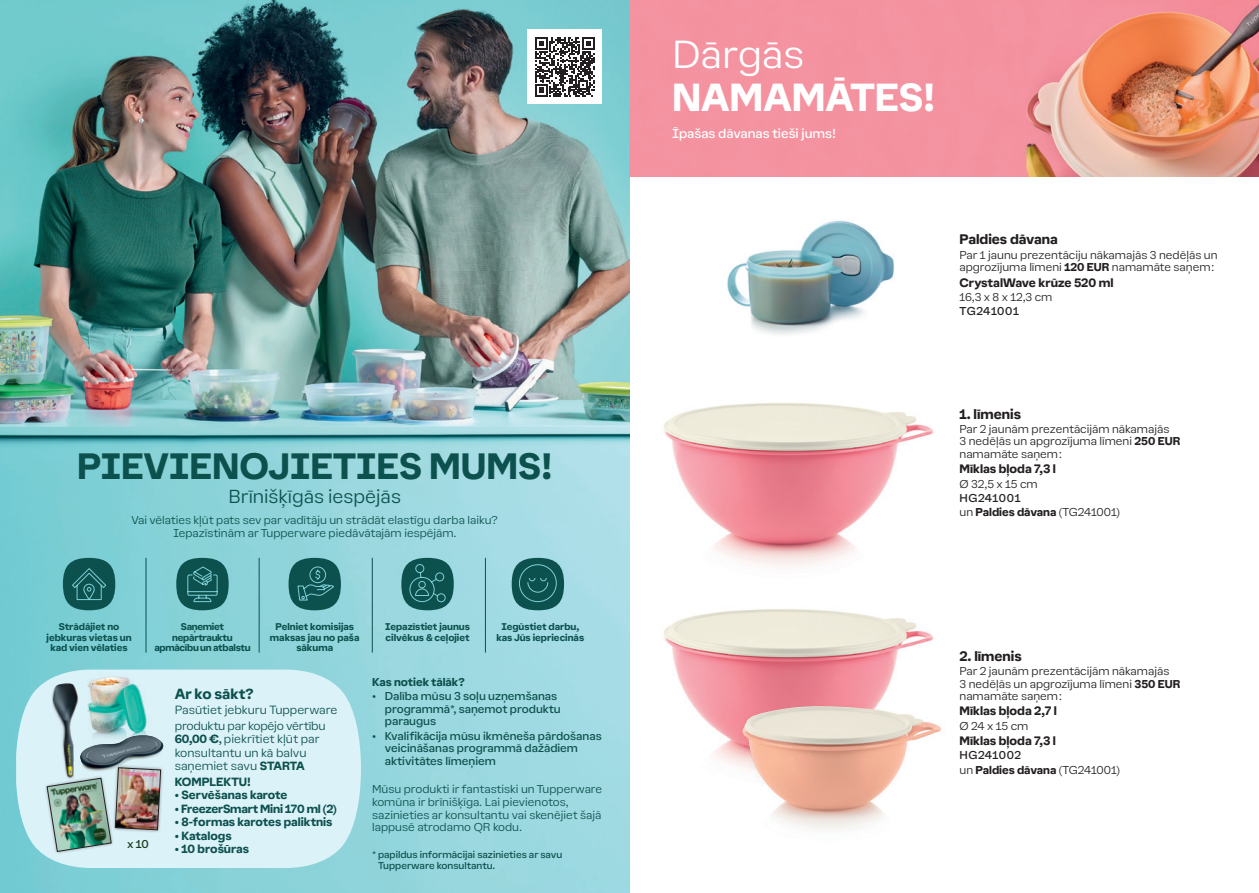
<style>
.page{position:relative;width:1259px;height:893px;background:#fff}
.page>*{position:absolute;margin:0;border:0;box-sizing:border-box;transform-origin:0 0}
.t1{font:700 36px "Earl Sans";color:#fff}
.t2{font:300 36px "Earl Sans";color:#fff}
.t3{font:700 33.75px "Earl Sans";color:#0d514e}
.t4{font:300 17.4px "Earl Sans";color:#0d514e}
.t5{font:700 13.5px "Earl Sans";color:#0d514e}
.t6{font:700 12.75px "Earl Sans";color:#231f20}
.t7{font:12px "Earl Sans";color:#fff}
.t8{font:700 11.25px "Earl Sans";color:#231f20}
.t9{font:700 10.95px "Earl Sans";color:#0d514e}
.t10{font:300 10.95px/13.5px "Earl Sans";color:#0d514e}
.t11{font:300 10.95px/15.6px "Earl Sans";letter-spacing:-.02em;color:#0d514e}
.t12{font:700 10.95px "Earl Sans";letter-spacing:-.02em;color:#0d514e}
.t13{font:300 10.5px/12.6px "Earl Sans";color:#231f20}
.t14{font:300 10.5px/12.6px "Earl Sans";color:#0d514e;text-align:center}
.t15{font:10.5px/12.6px "Earl Sans";color:#0d514e}
.t16{font:700 10.5px/14.2px "Earl Sans";color:#231f20}
.t17{font:700 10.5px "Earl Sans";color:#0d514e}
.t18{font:10.5px "Earl Sans";letter-spacing:.035em;color:#231f20}
.t19{font:10.5px "Earl Sans";color:#14391a}
.t20{font:700 9px/10.8px "Earl Sans";color:#0d514e;text-align:center}
.t21{font:9px/10.8px "Earl Sans";color:#0d514e}
.t22{font:700 9px/10.8px "Earl Sans";letter-spacing:-.03em;color:#0d514e;text-align:center}
.s1{font-weight:700}
.s2{font-weight:400}
.s3{font-weight:300}
</style>
<div class="page">
<img style="left:0;top:0;width:629px;height:893px">
<svg style="left:16px;top:670px;width:345px;height:198px;background:#d3eef5"></svg>
<div style="left:288px;top:558px;width:53px;height:52px;background:#0d514e;border-radius:50%"></div>
<div style="left:401px;top:558px;width:53px;height:52px;background:#0d514e;border-radius:50%"></div>
<div style="left:512px;top:558px;width:52px;height:52px;background:#0d514e;border-radius:50%"></div>
<img style="left:629px;top:0;width:630px;height:177px">
<div style="left:112px;top:764px;width:52px;height:69px;background:#231f20;opacity:.5"></div>
<div style="left:44px;top:775px;width:71px;height:80px;background:#231f20;opacity:.5"></div>
<img style="left:47px;top:768px;width:114px;height:84px">
<img style="left:663px;top:403px;width:271px;height:165px">
<img style="left:663px;top:609px;width:271px;height:110px">
<img style="left:727px;top:220px;width:167px;height:115px">
<img style="left:704px;top:684px;width:230px;height:147px">
<img style="left:742px;top:706px;width:199px;height:104px">
<svg style="left:409px;top:564px;width:37px;height:38px"></svg>
<svg style="left:519px;top:564px;width:38px;height:38px"></svg>
<div style="left:176px;top:558px;width:53px;height:52px;background:#0d514e;border-radius:50%"></div>
<svg style="left:187px;top:566px;width:31px;height:36px"></svg>
<svg style="left:297px;top:566px;width:37px;height:34px"></svg>
<div style="left:63px;top:558px;width:52px;height:52px;background:#0d514e;border-radius:50%"></div>
<svg style="left:72px;top:568px;width:34px;height:32px"></svg>
<hr style="left:146px;top:558px;width:1px;height:94px;background:#0d514e">
<hr style="left:259px;top:558px;width:1px;height:94px;background:#0d514e">
<hr style="left:372px;top:558px;width:1px;height:94px;background:#0d514e">
<hr style="left:485px;top:558px;width:1px;height:94px;background:#0d514e">
<div style="left:528px;top:30px;width:74px;height:74px;background:#fff"></div>
<svg style="left:535px;top:37px;width:60px;height:60px"></svg>
<img style="left:50px;top:683px;width:28px;height:98px">
<img style="left:53px;top:683px;width:25px;height:94px">
<img style="left:78px;top:669px;width:80px;height:75px">
<img style="left:88px;top:677px;width:58px;height:55px">
<img style="left:80px;top:768px;width:84px;height:4px">
<img style="left:80px;top:735px;width:84px;height:33px">
<h2 class="t3" style="left:77px;top:437px;width:477px">PIEVIENOJIETIES MUMS!</h2>
<h3 class="t4" style="left:228px;top:482px;width:174px">Brīnišķīgās iespējās</h3>
<p class="t14" style="left:132px;top:513px;width:368px">Vai vēlaties kļūt pats sev par vadītāju un strādāt elastīgu darba laiku?<br>Iepazīstinām ar Tupperware piedāvātajām iespējām.</p>
<p class="t20" style="left:47px;top:620px;width:86px">Strādājiet no jebkuras vietas un kad vien vēlaties</p>
<p class="t22" style="left:154px;top:620px;width:98px">Saņemiet nepārtrauktu apmācību un atbalstu</p>
<p class="t20" style="left:270px;top:620px;width:91px">Pelniet komisijas maksas jau no paša sākuma</p>
<p class="t20" style="left:385px;top:620px;width:86px;text-align:left">Iepazīstiet jaunus cilvēkus &amp; ceļojiet</p>
<p class="t20" style="left:496px;top:620px;width:89px">Iegūstiet darbu, kas Jūs iepriecinās</p>
<p class="t19" style="left:127px;top:835px;width:23px">x 10</p>
<p class="t5" style="left:175px;top:682px;width:80px">Ar ko sākt?</p>
<p class="t11" style="left:175px;top:701px;width:164px">Pasūtiet jebkuru Tupperware produktu par kopējo vērtību</p>
<p class="t10" style="left:175px;top:732px;width:147px"><span class="s1">60,00 €</span><span class="s2">,</span> piekrītiet kļūt par konsultantu un kā balvu saņemiet savu <span class="s1">STARTA</span></p>
<p class="t9" style="left:175px;top:772px;width:78px">KOMPLEKTU!</p>
<p class="t9" style="left:175px;top:786px;width:114px">• Servēšanas karote</p>
<p class="t12" style="left:175px;top:799px;width:164px">• FreezerSmart Mini 170 ml (2)</p>
<p class="t9" style="left:175px;top:813px;width:159px">• 8-formas karotes paliktnis</p>
<p class="t9" style="left:175px;top:826px;width:58px">• Katalogs</p>
<p class="t9" style="left:175px;top:840px;width:76px">• 10 brošūras</p>
<p class="t17" style="left:372px;top:673px;width:94px">Kas notiek tālāk?</p>
<p class="t15" style="left:385px;top:689px;width:177px;text-indent:-13px">• Dalība mūsu 3 soļu uzņemšanas programmā*, saņemot produktu paraugus</p>
<p class="t15" style="left:385px;top:728px;width:218px;text-indent:-13px">• Kvalifikācija mūsu ikmēneša pārdošanas veicināšanas programmā dažādiem aktivitātes līmeņiem</p>
<p class="t14" style="left:372px;top:782px;width:231px;text-align:left">Mūsu produkti ir fantastiski un Tupperware komūna ir brīnišķīga. Lai pievienotos, sazinieties ar konsultantu vai skenējiet šajā lappusē atrodamo QR kodu.</p>
<p class="t21" style="left:378px;top:848px;width:186px;text-indent:-6px">* papildus informācijai sazinieties ar savu<br>Tupperware konsultantu.</p>
<h1 class="t2" style="left:672px;top:25px;width:133px">Dārgās</h1>
<h1 class="t1" style="left:672px;top:66px;width:265px">NAMAMĀTES!</h1>
<p class="t7" style="left:672px;top:123px;width:165px">Īpašas dāvanas tieši jums!</p>
<p class="t6" style="left:959px;top:229px;width:100px">Paldies dāvana</p>
<p class="t13" style="left:959px;top:248px;width:260px">Par 1 jaunu prezentāciju nākamajās 3 nedēļās un apgrozījuma līmeni <span class="s1">120 EUR</span> namamāte saņem:</p>
<p class="t8" style="left:959px;top:272px;width:155px">CrystalWave krūze 520 ml</p>
<p class="t13" style="left:959px;top:290px;width:94px">16,3 x 8 x 12,3 cm</p>
<p class="t18" style="left:959px;top:302px;width:61px">TG241001</p>
<p class="t6" style="left:959px;top:403px;width:63px">1. līmenis</p>
<p class="t13" style="left:959px;top:422px;width:222px">Par 2 jaunām prezentācijām nākamajās<br>3 nedēļās un apgrozījuma līmeni <span class="s1">250 EUR </span>namamāte saņem:</p>
<p class="t8" style="left:959px;top:459px;width:98px">Mīklas bļoda 7,3 l</p>
<p class="t13" style="left:959px;top:476px;width:80px">Ø 32,5 x 15 cm</p>
<p class="t16" style="left:959px;top:490px;width:162px"><span class="s2">HG241001<br></span><span class="s3">un</span> Paldies dāvana <span class="s3">(TG241001)</span></p>
<p class="t6" style="left:959px;top:645px;width:64px">2. līmenis</p>
<p class="t13" style="left:959px;top:664px;width:222px">Par 2 jaunām prezentācijām nākamajās<br>3 nedēļās un apgrozījuma līmeni <span class="s1">350 EUR </span>namamāte saņem:</p>
<p class="t8" style="left:959px;top:701px;width:99px">Mīklas bļoda 2,7 l</p>
<p class="t13" style="left:959px;top:719px;width:70px">Ø 24 x 15 cm</p>
<p class="t8" style="left:959px;top:731px;width:98px">Mīklas bļoda 7,3 l</p>
<p class="t16" style="left:959px;top:747px;width:162px"><span class="s2">HG241002<br></span><span class="s3">un</span> Paldies dāvana <span class="s3">(TG241001)</span></p>
</div>
